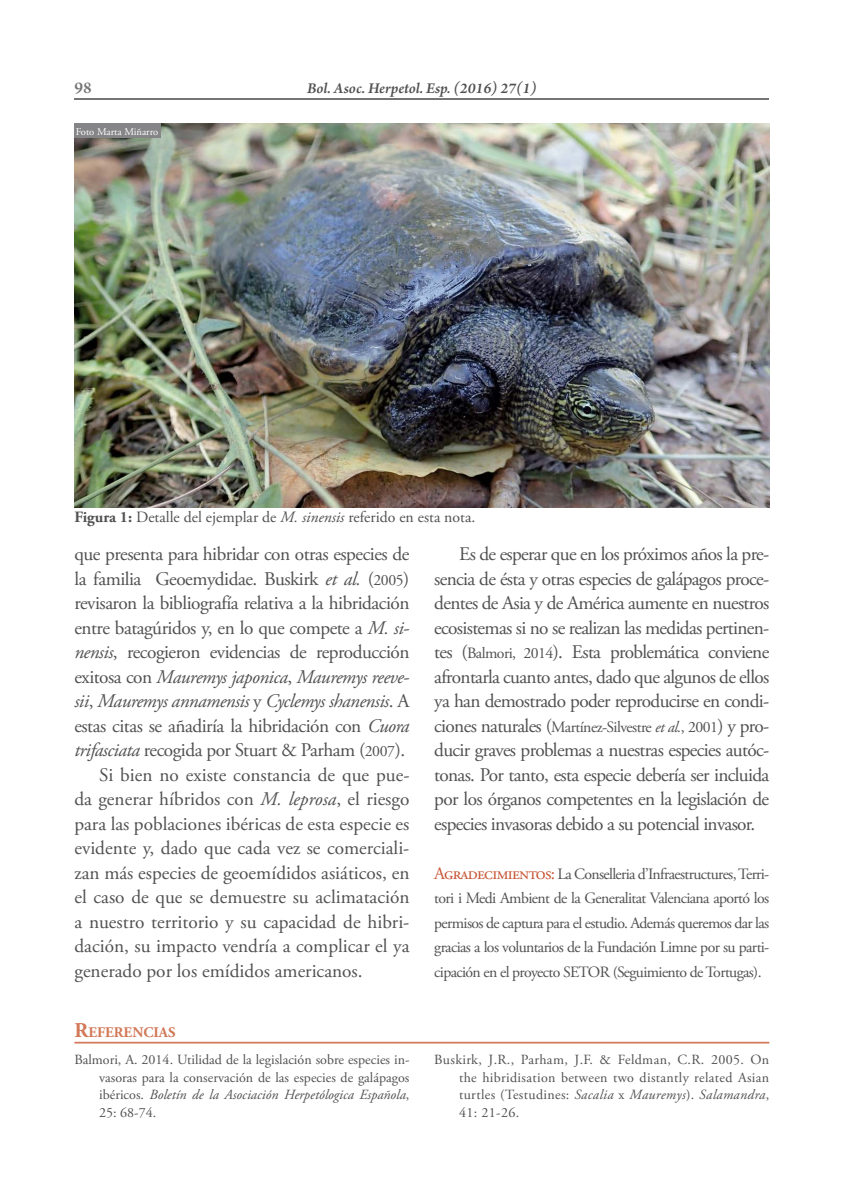
<style>
.page{position:relative;width:844px;height:1190px;background:#fff}
.page>*{position:absolute;margin:0;border:0;box-sizing:border-box;transform-origin:0 0}
.t1{font:19.25px/24.5px "Adobe Garamond Pro";letter-spacing:-.025em;color:#515153;text-align:justify}
.t2{font:19.25px "Adobe Garamond Pro";color:#515153}
.t3{font:italic 19.25px "Adobe Garamond Pro";letter-spacing:-.025em;color:#515153}
.t4{font:600 17.5px "Arno Pro";color:#757576}
.t5{font:15.75px/24.5px "Adobe Garamond Pro";letter-spacing:-.04em;color:#515153;text-align:justify}
.t6{font:15.75px "Adobe Garamond Pro";color:#515153}
.t7{font:italic 600 15.75px "Arno Pro";color:#515153}
.t8{font:700 14.7px "Adobe Garamond Pro";color:#d37858}
.t9{font:14px/17.5px "Adobe Garamond Pro";color:#515153;text-align:justify}
.t10{font:10.5px "Adobe Garamond Pro";letter-spacing:-.01em;color:#fff}
.s1{font-weight:700}
.s2{font-style:italic}
.s3{font-size:15.75px}
.s4{font-style:normal}
.s5{font-size:19.25px}
.s6{font-size:17.5px;color:#c65433}
.s7{font-size:21px}
</style>
<div class="page">
<hr style="left:74px;top:99px;width:695px;height:1px;background:#757576">
<hr style="left:74px;top:1042px;width:695px;height:2px;background:#d37858">
<img style="left:74px;top:123px;width:695px;height:385px">
<div style="left:74px;top:123px;width:87px;height:15px;background:#858587"></div>
<p class="t4" style="left:74px;top:76px;width:19px">98</p>
<p class="t7" style="left:307px;top:78px;width:231px">Bol. Asoc. Herpetol. Esp. (2016) 27(1)</p>
<p class="t10" style="left:76px;top:127px;width:84px">Foto Marta Miñarro</p>
<p class="t6" style="left:74px;top:511px;width:402px"><span class="s1">Figura 1:</span> Detalle del ejemplar de <span class="s2">M. sinensis</span> referido en esta nota.</p>
<p class="t1" style="left:74px;top:544px;width:336px">que presenta para hibridar con otras especies de</p>
<p class="t1" style="left:74px;top:568px;width:336px">la familia Geoemydidae. Buskirk <span class="s2">et al.</span> (<span class="s3">2005</span>)</p>
<p class="t1" style="left:74px;top:593px;width:336px">revisaron la bibliografía relativa a la hibridación</p>
<p class="t1" style="left:74px;top:617px;width:336px">entre batagúridos y, en lo que compete a <span class="s2">M. si-</span></p>
<p class="t1" style="left:74px;top:642px;width:336px"><span class="s2">nensis</span>, recogieron evidencias de reproducción</p>
<p class="t3" style="left:74px;top:669px;width:336px"><span class="s4">exitosa con</span> Mauremys japonica<span class="s4">,</span> Mauremys reeve-</p>
<p class="t3" style="left:74px;top:694px;width:336px">sii<span class="s4">,</span> Mauremys annamensis <span class="s4">y</span> Cyclemys shanensis<span class="s4">. A</span></p>
<p class="t1" style="left:74px;top:715px;width:336px">estas citas se añadiría la hibridación con <span class="s2">Cuora</span></p>
<p class="t1" style="left:74px;top:740px;width:332px"><span class="s2">trifasciata</span> recogida por Stuart &amp; Parham (<span class="s3">2007</span>).</p>
<p class="t2" style="left:99px;top:767px;width:312px">Si bien no existe constancia de que pue-</p>
<p class="t1" style="left:74px;top:789px;width:336px">da generar híbridos con <span class="s2">M. leprosa</span>, el riesgo</p>
<p class="t2" style="left:74px;top:816px;width:336px">para las poblaciones ibéricas de esta especie es</p>
<p class="t1" style="left:74px;top:838px;width:336px">evidente y, dado que cada vez se comerciali-</p>
<p class="t1" style="left:74px;top:862px;width:336px">zan más especies de geoemídidos asiáticos, en</p>
<p class="t1" style="left:74px;top:887px;width:336px">el caso de que se demuestre su aclimatación</p>
<p class="t1" style="left:74px;top:911px;width:336px">a nuestro territorio y su capacidad de hibri-</p>
<p class="t2" style="left:74px;top:939px;width:337px">dación, su impacto vendría a complicar el ya</p>
<p class="t1" style="left:74px;top:960px;width:290px">generado por los emídidos americanos.</p>
<p class="t1" style="left:434px;top:544px;width:336px;text-indent:25px">Es de esperar que en los próximos años la pre&shy;sencia de ésta y otras especies de galápagos proce&shy;dentes de Asia y de América aumente en nuestros ecosistemas si no se realizan las medidas pertinen&shy;tes (<span class="s3">Balmori, 2014</span>). Esta problemática conviene afrontarla cuanto antes, dado que algunos de ellos ya han demostrado poder reproducirse en condi-</p>
<p class="t5" style="left:434px;top:716px;width:336px"><span class="s5">ciones naturales (</span>Martínez-Silvestre <span class="s2">et al.</span>, 2001<span class="s5">) y pro-</span></p>
<p class="t1" style="left:434px;top:740px;width:337px">ducir graves problemas a nuestras especies autóc&shy;tonas. Por tanto, esta especie debería ser incluida por los órganos competentes en la legislación de especies invasoras debido a su potencial invasor.</p>
<p class="t5" style="left:434px;top:863px;width:336px"><span class="s6">Agradecimientos:</span> La Conselleria d’Infraestructures, Terri&shy;tori i Medi Ambient de la Generalitat Valenciana aportó los permisos de captura para el estudio. Además queremos dar las gracias a los voluntarios de la Fundación Limne por su parti&shy;cipación en el proyecto SETOR (Seguimiento de Tortugas).</p>
<p class="t8" style="left:74px;top:1023px;width:103px"><span class="s7">R</span>EFERENCIAS</p>
<p class="t9" style="left:99px;top:1052px;width:312px;text-indent:-25px">Balmori, A. 2014. Utilidad de la legislación sobre especies in&shy;vasoras para la conservación de las especies de galápagos ibéricos. <span class="s2">Boletín de la Asociación Herpetólogica Española</span>, 25: 68-74.</p>
<p class="t9" style="left:459px;top:1052px;width:312px;text-indent:-25px">Buskirk, J.R., Parham, J.F. &amp; Feldman, C.R. 2005. On the hibridisation between two distantly related Asian turtles (Testudines: <span class="s2">Sacalia</span> x <span class="s2">Mauremys</span>). <span class="s2">Salamandra</span>, 41: 21-26.</p>
</div>
